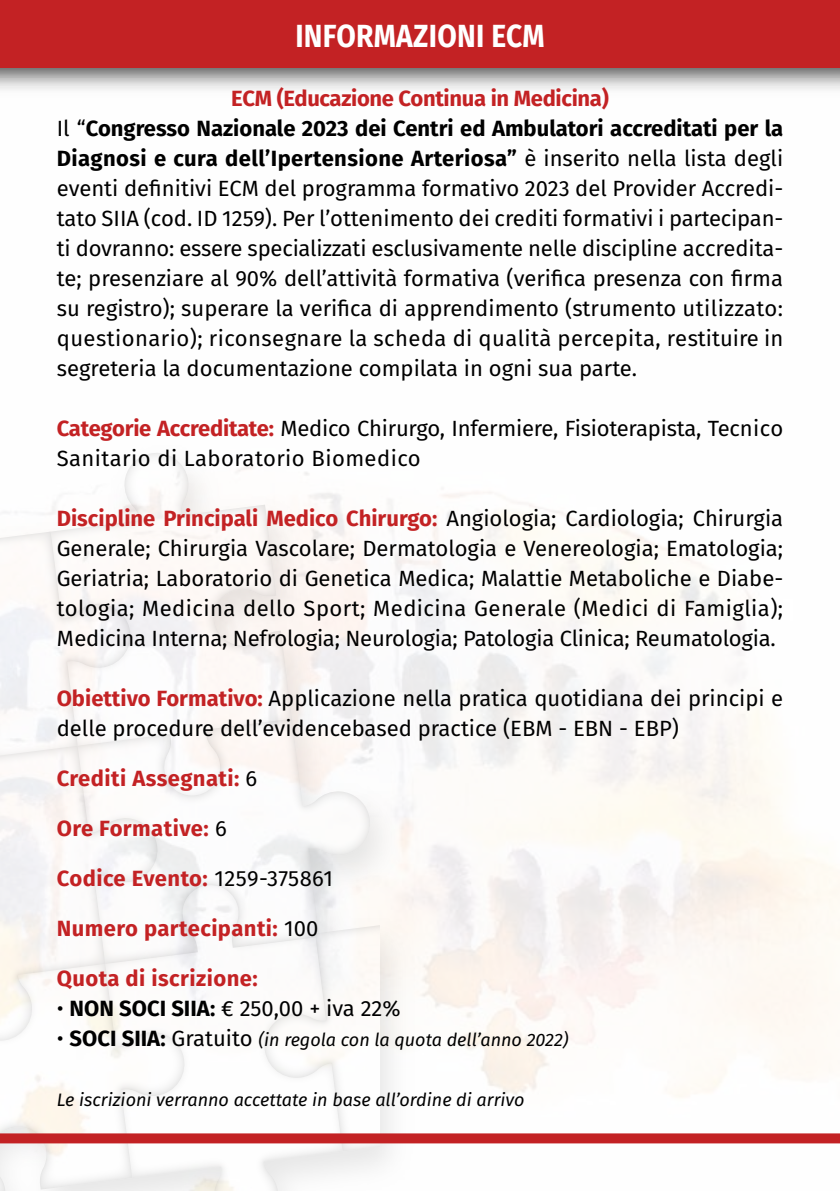
<style>
.page{position:relative;width:840px;height:1191px;background:#fff}
.page>*{position:absolute;margin:0;border:0;box-sizing:border-box;transform-origin:0 0}
.t1{font:700 32px "Fira Sans";letter-spacing:.01em;color:#fff;scale:.88 1}
.t2{font:22px/30px "Fira Sans";color:#000}
.t3{font:700 22px "Fira Sans";letter-spacing:.02em;color:#c32224}
.t4{font:italic 18px "Fira Sans";color:#000}
.s1{font-weight:700;color:#c32224}
.s2{font-weight:700}
.s3{font-weight:400;color:#000}
.s4{font-style:inherit}
.s5{font-style:normal;font-size:22px}
.s6{font-weight:700;font-style:normal;font-size:22px}
</style>
<div class="page">
<svg style="left:100px;top:453px;width:192px;height:263px"></svg>
<svg style="left:0;top:485px;width:133px;height:206px"></svg>
<svg style="left:187px;top:966px;width:159px;height:225px"></svg>
<svg style="left:0;top:966px;width:184px;height:225px"></svg>
<svg style="left:160px;top:718px;width:210px;height:246px"></svg>
<svg style="left:0;top:691px;width:160px;height:353px"></svg>
<svg style="left:0;top:693px;width:157px;height:347px"></svg>
<svg style="left:261px;top:903px;width:119px;height:250px"></svg>
<div style="left:0;top:0;width:839px;height:68px;background:#c32224"></div>
<div style="left:0;top:1133px;width:839px;height:10px;background:#c32224"></div>
<h1 class="t1" style="left:295px;top:9px;width:284px">INFORMAZIONI ECM</h1>
<p class="t2" style="left:57px;top:82px;width:727px;text-indent:174px"><span class="s1">ECM (Educazione Continua in Medicina)<br></span>Il “<span class="s2">Congresso Nazionale 2023 dei Centri ed Ambulatori accreditati per la Diagnosi e cura dell’Ipertensione Arteriosa”</span> è inserito nella lista degli eventi definitivi ECM del programma formativo 2023 del Provider Accredi&shy;tato SIIA (cod. ID 1259). Per l’ottenimento dei crediti formativi i partecipan&shy;ti dovranno: essere specializzati esclusivamente nelle discipline accredita&shy;te; presenziare al 90% dell’attività formativa (verifica presenza con firma su registro); superare la verifica di apprendimento (strumento utilizzato: questionario); riconsegnare la scheda di qualità percepita, restituire in segreteria la documentazione compilata in ogni sua parte.</p>
<p class="t2" style="left:57px;top:412px;width:727px"><span class="s1">Categorie Accreditate:</span> Medico Chirurgo, Infermiere, Fisioterapista, Tecnico<br>Sanitario di Laboratorio Biomedico</p>
<p class="t2" style="left:57px;top:502px;width:727px;text-align:justify"><span class="s1">Discipline Principali Medico Chirurgo:</span> Angiologia; Cardiologia; Chirurgia Generale; Chirurgia Vascolare; Dermatologia e Venereologia; Ematologia; Geriatria; Laboratorio di Genetica Medica; Malattie Metaboliche e Diabe&shy;tologia; Medicina dello Sport; Medicina Generale (Medici di Famiglia); Medicina Interna; Nefrologia; Neurologia; Patologia Clinica; Reumatologia.</p>
<p class="t2" style="left:57px;top:682px;width:727px"><span class="s1">Obiettivo Formativo:</span> Applicazione nella pratica quotidiana dei principi e delle procedure dell’evidencebased practice (EBM - EBN - EBP)</p>
<p class="t3" style="left:57px;top:760px;width:202px">Crediti Assegnati: <span class="s3">6</span></p>
<p class="t3" style="left:57px;top:810px;width:171px">Ore Formative: <span class="s3">6</span></p>
<p class="t3" style="left:57px;top:860px;width:277px">Codice Evento: <span class="s3">1259-375861</span></p>
<p class="t3" style="left:57px;top:910px;width:263px">Numero partecipanti: <span class="s3">100</span></p>
<p class="t3" style="left:57px;top:960px;width:202px">Quota di iscrizione:</p>
<p class="t2" style="left:57px;top:992px;width:345px"><span class="s4">•</span> <span class="s2">NON SOCI SIIA:</span> € 250,00 + iva 22%</p>
<p class="t4" style="left:57px;top:1026px;width:513px"><span class="s5">•</span> <span class="s6">SOCI SIIA:</span> <span class="s5">Gratuito</span> (in regola con la quota dell’anno 2022)</p>
<p class="t4" style="left:57px;top:1086px;width:469px">Le iscrizioni verranno accettate in base all’ordine di arrivo</p>
</div>
